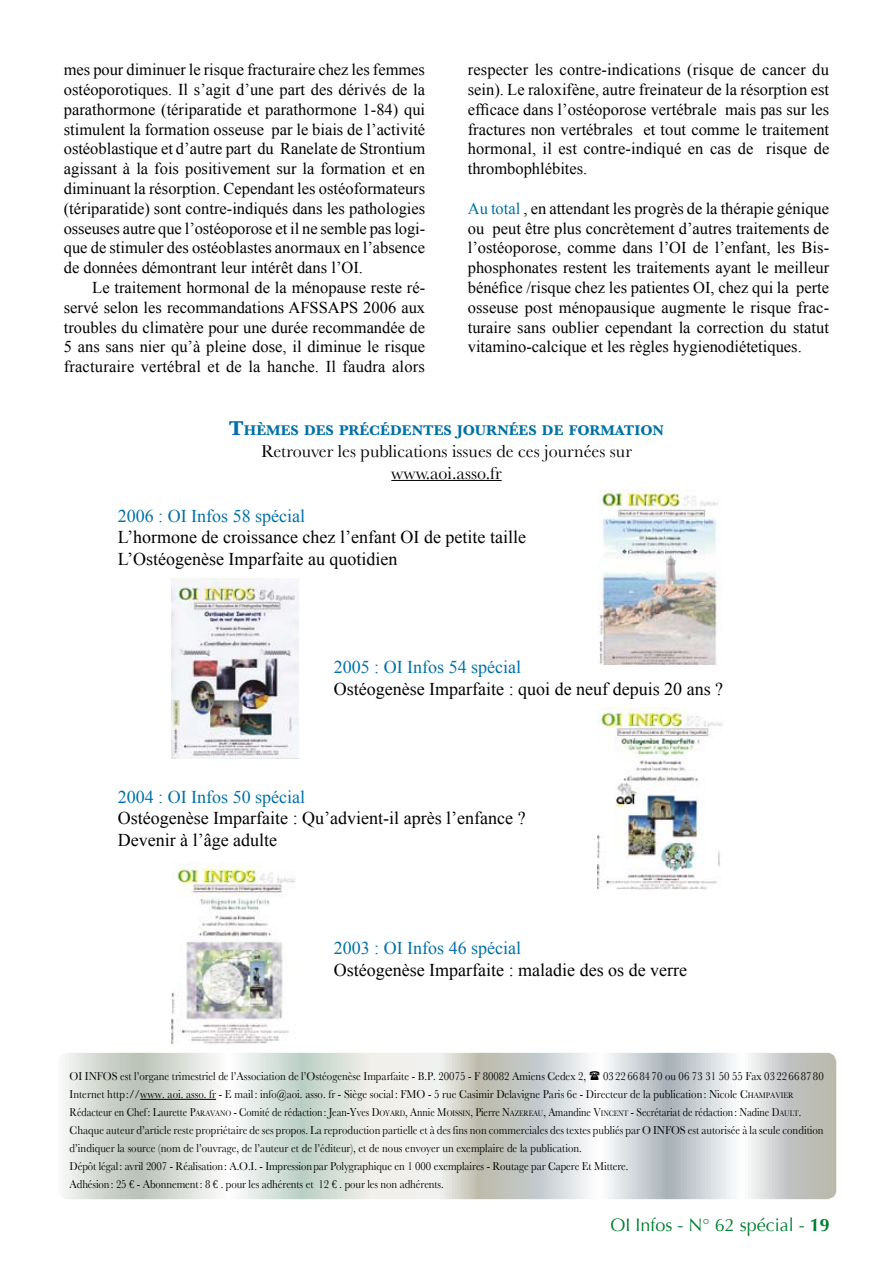
<style>
.page{position:relative;width:893px;height:1263px;background:#fff}
.page>*{position:absolute;margin:0;border:0;box-sizing:border-box;transform-origin:0 0}
.t1{font:18px/21.6px "Times New Roman";color:#000}
.t2{font:18px "Times New Roman";color:#0071a6}
.t3{font:18px/21.6px "Baskerville";color:#000;text-align:center}
.t4{font:18px "Optima";color:#007f31}
.t5{font:16.5px/19.8px "Times New Roman";color:#000;text-align:justify}
.t6{font:700 14.7px "Baskerville";color:#0071a6}
.t7{font:12px/18px "Baskerville";color:#000;scale:.9 1}
.s1{color:#0071a6}
.s2{font-size:21px}
.s3{font-size:8.4px}
.s4{font-weight:700}
</style>
<div class="page">
<svg style="left:59px;top:1053px;width:776px;height:145px"></svg>
<hr style="left:140px;top:1099px;width:76px;height:1px;background:#000">
<div style="left:58px;top:1053px;width:778px;height:146px;border:2px solid #fff;border-radius:9px"></div>
<hr style="left:391px;top:480px;width:111px;height:1px;background:#000">
<img style="left:171px;top:862px;width:125px;height:182px">
<img style="left:598px;top:707px;width:125px;height:182px">
<img style="left:599px;top:489px;width:119px;height:175px">
<img style="left:171px;top:578px;width:128px;height:181px">
<svg style="left:590px;top:1071px;width:10px;height:9px"></svg>
<p class="t5" style="left:64px;top:60px;width:363px;text-align:left">mes pour diminuer le risque fracturaire chez les femmes ostéoporotiques. Il s’agit d’une part des dérivés de la parathormone (tériparatide et parathormone 1-84) qui stimulent la formation osseuse par le biais de l’activité ostéoblastique et d’autre part du Ranelate de Strontium agissant à la fois positivement sur la formation et en diminuant la résorption. Cependant les ostéoformateurs (tériparatide) sont contre-indiqués dans les pathologies osseuses autre que l’ostéoporose et il ne semble pas logi&shy;que de stimuler des ostéoblastes anormaux en l’absence de données démontrant leur intérêt dans l’OI.<br>Le traitement hormonal de la ménopause reste ré&shy;servé selon les recommandations AFSSAPS 2006 aux troubles du climatère pour une durée recommandée de 5 ans sans nier qu’à pleine dose, il diminue le risque fracturaire vertébral et de la hanche. Il faudra alors</p>
<p class="t5" style="left:468px;top:60px;width:363px">respecter les contre-indications (risque de cancer du sein). Le raloxifène, autre freinateur de la résorption est efficace dans l’ostéoporose vertébrale mais pas sur les fractures non vertébrales et tout comme le traitement hormonal, il est contre-indiqué en cas de risque de thrombophlébites.</p>
<p class="t5" style="left:468px;top:198px;width:363px"><span class="s1">Au total</span> , en attendant les progrès de la thérapie génique ou peut être plus concrètement d’autres traitements de l’ostéoporose, comme dans l’OI de l’enfant, les Bis&shy;phosphonates restent les traitements ayant le meilleur bénéfice /risque chez les patientes OI, chez qui la perte osseuse post ménopausique augmente le risque frac&shy;turaire sans oublier cependant la correction du statut vitamino-calcique et les règles hygienodiétetiques.</p>
<p class="t6" style="left:229px;top:422px;width:437px"><span class="s2">T</span>HÈMES DES PRÉCÉDENTES JOURNÉES DE FORMATION</p>
<p class="t3" style="left:261px;top:440px;width:372px">Retrouver les publications issues de ces journées sur www.aoi.asso.fr</p>
<p class="t2" style="left:118px;top:505px;width:189px">2006 : OI Infos 58 spécial</p>
<p class="t1" style="left:118px;top:526px;width:410px">L’hormone de croissance chez l’enfant OI de petite taille</p>
<p class="t1" style="left:64px;top:548px;width:34px">L</p>
<p class="t1" style="left:127px;top:548px;width:272px">’Ostéogenèse Imparfaite au quotidien</p>
<p class="t2" style="left:334px;top:657px;width:189px">2005 : OI Infos 54 spécial</p>
<p class="t1" style="left:334px;top:678px;width:391px">Ostéogenèse Imparfaite : quoi de neuf depuis 20 ans ?</p>
<p class="t2" style="left:118px;top:786px;width:189px">2004 : OI Infos 50 spécial</p>
<p class="t1" style="left:118px;top:807px;width:409px">Ostéogenèse Imparfaite : Qu’advient-il après l’enfance ?<br>Devenir à l’âge adulte</p>
<p class="t2" style="left:334px;top:937px;width:189px">2003 : OI Infos 46 spécial</p>
<p class="t1" style="left:334px;top:958px;width:355px">Ostéogenèse Imparfaite : maladie des os de verre</p>
<p class="t7" style="left:70px;top:1067px;width:575px">OI INFOS est l’organe trimestriel de l’Association de l’Ostéogenèse Imparfaite - B.P. 20075 - F 80082 Amiens Cedex 2,</p>
<p class="t7" style="left:70px;top:1067px;width:839px;text-indent:533px">03226684 70 ou 06 73 31 50 55 Fax 03 226687 80<br>Internet http://www. aoi. asso. fr - E mail: info@aoi. asso. fr - Siège social: FMO - 5 rue Casimir Delavigne Paris 6e - Directeur de la publication: Nicole C<span class="s3">hampavier </span>Rédacteur en Chef: Laurette P<span class="s3">aravano</span> - Comité de rédaction: Jean-Yves D<span class="s3">oyard</span>, Annie M<span class="s3">oissin</span>, Pierre N<span class="s3">azereau</span>, Amandine V<span class="s3">incent</span> - Secrétariat de rédaction: Nadine D<span class="s3">ault</span>.<br>Chaque auteur d’article reste propriétaire de ses propos. La reproduction partielle et à des fins non commerciales des textes publiés par O INFOS est autorisée à la seule condition d’indiquer la source (nom de l’ouvrage, de l’auteur et de l’éditeur), et de nous envoyer un exemplaire de la publication.<br>Dépôt légal: avril 2007 - Réalisation: A.O.I. - Impressionpar Polygraphique en 1 000 exemplaires - Routage par Capere Et Mittere.<br>Adhésion : 25 € - Abonnement : 8 € . pour les adhérents et 12 € . pour les non adhérents.</p>
<p class="t4" style="left:611px;top:1214px;width:219px">OI Infos - N° 62 spécial - <span class="s4">19</span></p>
</div>
